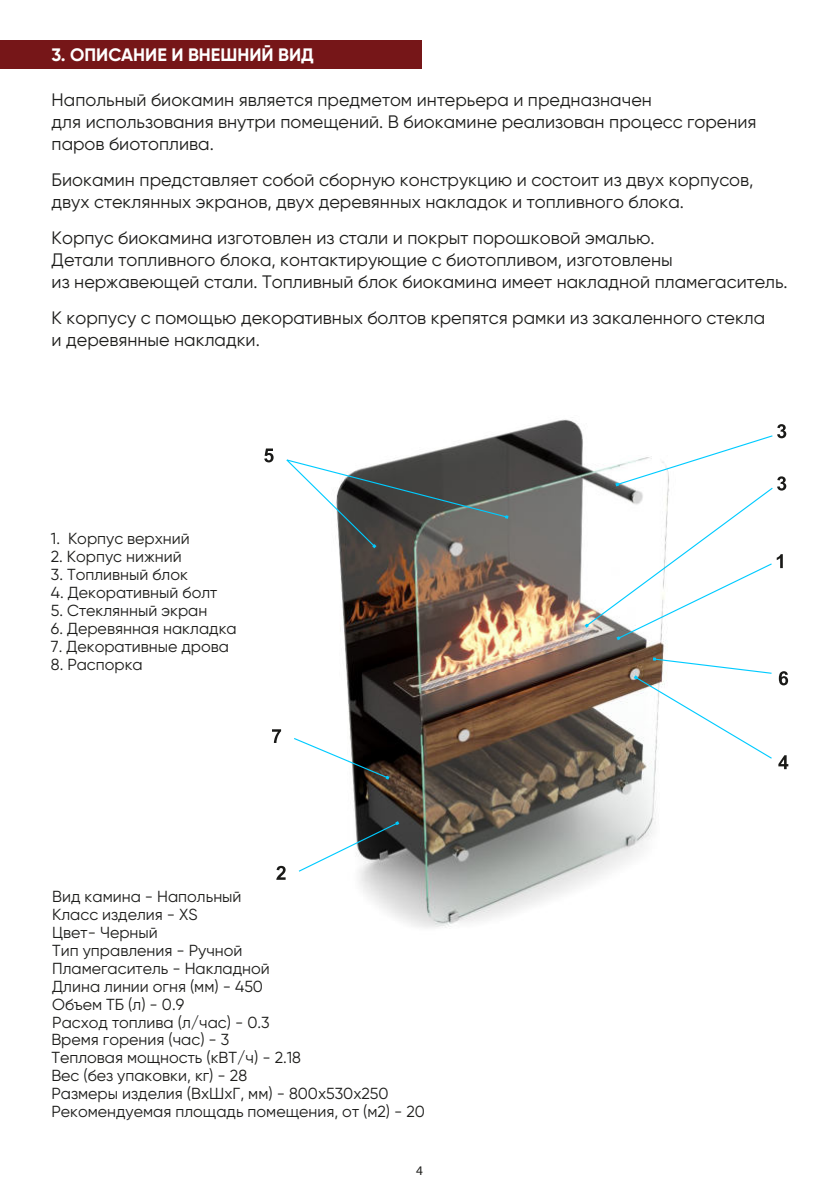
<style>
.page{position:relative;width:840px;height:1191px;background:#fff}
.page>*{position:absolute;margin:0;border:0;box-sizing:border-box;transform-origin:0 0}
.t1{font:18px/22px "Gilroy";color:#1d1d1b}
.t2{font:700 18px "Gilroy";color:#fff}
.t3{font:16px/18px "Gilroy";color:#1d1d1b}
.t4{font:13.2px "Myriad Pro";color:#1d1d1b}
</style>
<div class="page">
<div style="left:0;top:40px;width:421px;height:29px;background:#761618"></div>
<img style="left:339px;top:419px;width:326px;height:509px">
<svg style="left:294px;top:738px;width:95px;height:41px"></svg>
<svg style="left:298px;top:821px;width:101px;height:50px"></svg>
<svg style="left:276px;top:866px;width:9px;height:13px"></svg>
<svg style="left:778px;top:755px;width:9px;height:14px"></svg>
<svg style="left:264px;top:448px;width:9px;height:14px"></svg>
<svg style="left:633px;top:657px;width:138px;height:101px"></svg>
<svg style="left:778px;top:671px;width:9px;height:14px"></svg>
<svg style="left:272px;top:729px;width:9px;height:14px"></svg>
<svg style="left:286px;top:459px;width:222px;height:89px"></svg>
<svg style="left:584px;top:424px;width:201px;height:216px"></svg>
<p class="t2" style="left:51px;top:43px;width:264px">3. ОПИСАНИЕ И ВНЕШНИЙ ВИД</p>
<p class="t1" style="left:52px;top:88px;width:706px">Напольный биокамин является предметом интерьера и предназначен<br>для использования внутри помещений. В биокамине реализован процесс горения паров биотоплива.</p>
<p class="t1" style="left:52px;top:168px;width:703px">Биокамин представляет собой сборную конструкцию и состоит из двух корпусов, двух стеклянных экранов, двух деревянных накладок и топливного блока.</p>
<p class="t1" style="left:52px;top:226px;width:737px">Корпус биокамина изготовлен из стали и покрыт порошковой эмалью.<br>Детали топливного блока, контактирующие с биотопливом, изготовлены<br>из нержавеющей стали. Топливный блок биокамина имеет накладной пламегаситель.</p>
<p class="t1" style="left:52px;top:306px;width:714px">К корпусу с помощью декоративных болтов крепятся рамки из закаленного стекла и деревянные накладки.</p>
<p class="t3" style="left:51px;top:529px;width:140px">1. Корпус верхний</p>
<p class="t3" style="left:51px;top:547px;width:132px">2. Корпус нижний</p>
<p class="t3" style="left:51px;top:565px;width:138px">3. Топливный блок</p>
<p class="t3" style="left:51px;top:583px;width:168px">4. Декоративный болт</p>
<p class="t3" style="left:51px;top:601px;width:158px">5. Стеклянный экран</p>
<p class="t3" style="left:51px;top:619px;width:187px">6. Деревянная накладка</p>
<p class="t3" style="left:51px;top:637px;width:179px">7. Декоративные дрова</p>
<p class="t3" style="left:51px;top:655px;width:93px">8. Распорка</p>
<p class="t3" style="left:51px;top:887px;width:375px">Вид камина - Напольный<br>Класс изделия - XS<br>Цвет- Черный<br>Тип управления - Ручной<br>Пламегаситель - Накладной<br>Длина линии огня (мм) - 450<br>Объем ТБ (л) - 0.9<br>Расход топлива (л/час) - 0.3<br>Время горения (час) - 3<br>Тепловая мощность (кВТ/ч) - 2.18<br>Вес (без упаковки, кг) - 28<br>Размеры изделия (ВхШхГ, мм) - 800х530х250<br>Рекомендуемая площадь помещения, от (м2) - 20</p>
<p class="t4" style="left:416px;top:1162px;width:8px">4</p>
</div>
